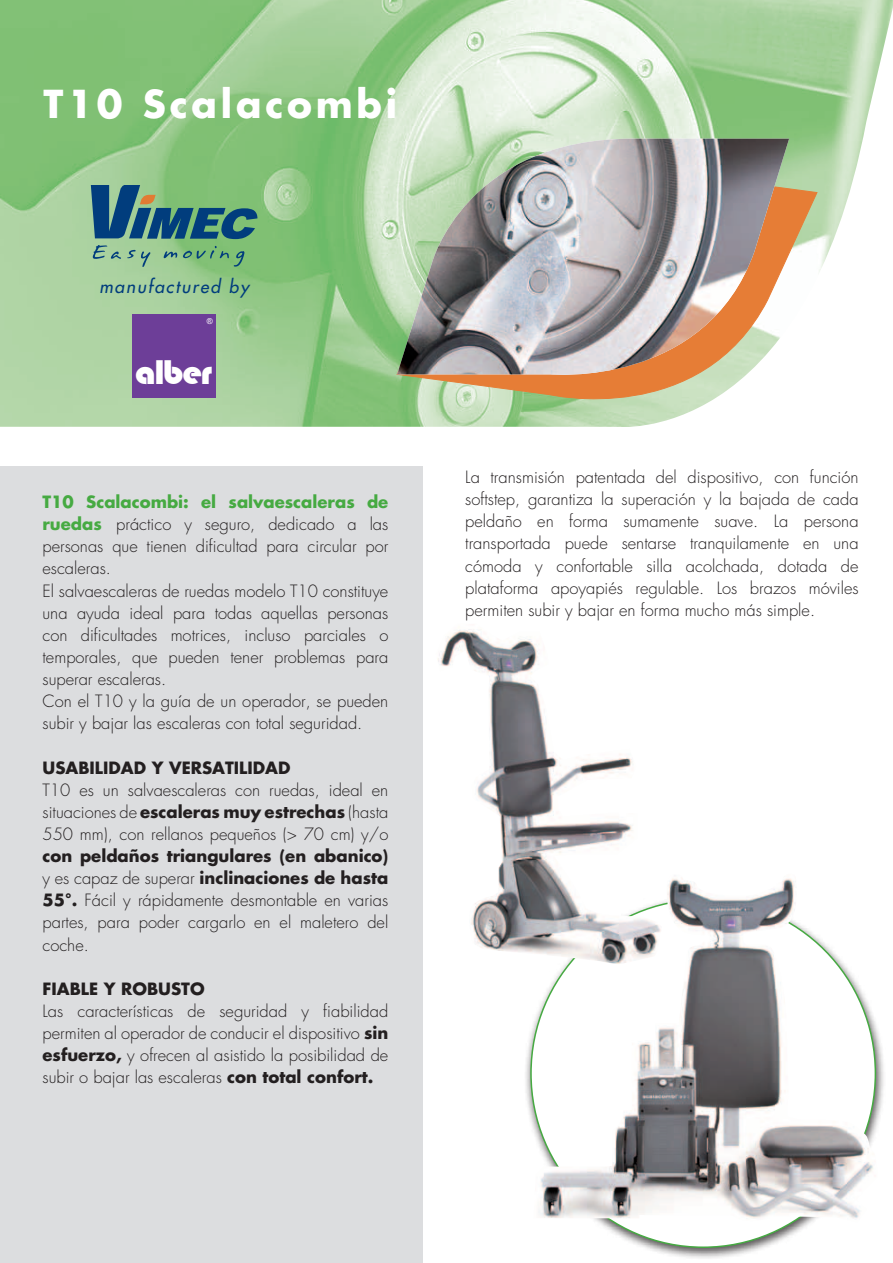
<style>
.page{position:relative;width:893px;height:1263px;background:#fff}
.page>*{position:absolute;margin:0;border:0;box-sizing:border-box;transform-origin:0 0}
.t1{font:700 37.5px "Futura";letter-spacing:.1em;color:#fff}
.t2{font:35.4px "Bauhaus 93";letter-spacing:-.04em;color:#fff}
.t3{font:italic 17.55px "Futura";letter-spacing:.1em;color:#013d7d}
.t4{font:300 16.5px/22.2px "Futura";color:#231f20;text-align:justify}
.t5{font:700 16.5px "Futura";color:#231f20}
.t6{font:8.1px "Arial";color:#fff}
.s1{font-weight:700;color:#46aa42}
.s2{font-weight:700}
</style>
<div class="page">
<div style="left:524px;top:894px;width:362px;height:366px;background:#231f20;opacity:.75"></div>
<img style="left:0;top:0;width:893px;height:427px">
<svg style="left:397px;top:150px;width:420px;height:277px"></svg>
<img style="left:397px;top:139px;width:392px;height:249px">
<svg style="left:91px;top:185px;width:166px;height:54px;background:#47807c"></svg>
<svg style="left:93px;top:245px;width:28px;height:14px"></svg>
<svg style="left:127px;top:250px;width:23px;height:17px"></svg>
<svg style="left:164px;top:251px;width:13px;height:7px"></svg>
<svg style="left:183px;top:246px;width:61px;height:21px"></svg>
<div style="left:132px;top:314px;width:84px;height:83px;background:#6d3e98"></div>
<div style="left:0;top:467px;width:422px;height:796px;background:#dcdddf"></div>
<img style="left:534px;top:878px;width:344px;height:348px">
<img style="left:437px;top:629px;width:225px;height:335px">
<h1 class="t1" style="left:44px;top:79px;width:355px">T10 Scalacombi</h1>
<p class="t3" style="left:99px;top:275px;width:151px">manufactured by</p>
<p class="t6" style="left:207px;top:316px;width:7px">®</p>
<h2 class="t2" style="left:135px;top:352px;width:78px">alber</h2>
<p class="t4" style="left:43px;top:491px;width:347px;text-align:left"><span class="s1">T10 Scalacombi: el salvaescaleras de ruedas</span> práctico y seguro, dedicado a las personas que tienen dificultad para circular por escaleras.<br>El salvaescaleras de ruedas modelo T10 constituye una ayuda ideal para todas aquellas personas con dificultades motrices, incluso parciales o temporales, que pueden tener problemas para superar escaleras.<br>Con el T10 y la guía de un operador, se pueden subir y bajar las escaleras con total seguridad.</p>
<p class="t5" style="left:43px;top:756px;width:249px">USABILIDAD Y VERSATILIDAD</p>
<p class="t4" style="left:43px;top:779px;width:347px">T10 es un salvaescaleras con ruedas, ideal en situaciones de <span class="s2">escaleras muy estrechas</span> (hasta 550 mm), con rellanos pequeños (&gt; 70 cm) y/o</p>
<p class="t4" style="left:43px;top:845px;width:347px"><span class="s2">con peldaños triangulares (en abanico) </span>y es capaz de superar <span class="s2">inclinaciones de hasta 55°.</span> Fácil y rápidamente desmontable en varias partes, para poder cargarlo en el maletero del coche.</p>
<p class="t5" style="left:43px;top:978px;width:164px">FIABLE Y ROBUSTO</p>
<p class="t4" style="left:43px;top:1000px;width:347px">Las características de seguridad y fiabilidad permiten al operador de conducir el dispositivo <span class="s2">sin esfuerzo,</span> y ofrecen al asistido la posibilidad de subir o bajar las escaleras <span class="s2">con total confort.</span></p>
<p class="t4" style="left:465px;top:466px;width:395px">La transmisión patentada del dispositivo, con función softstep, garantiza la superación y la bajada de cada peldaño en forma sumamente suave. La persona transportada puede sentarse tranquilamente en una cómoda y confortable silla acolchada, dotada de plataforma apoyapiés regulable. Los brazos móviles permiten subir y bajar en forma mucho más simple.</p>
</div>
